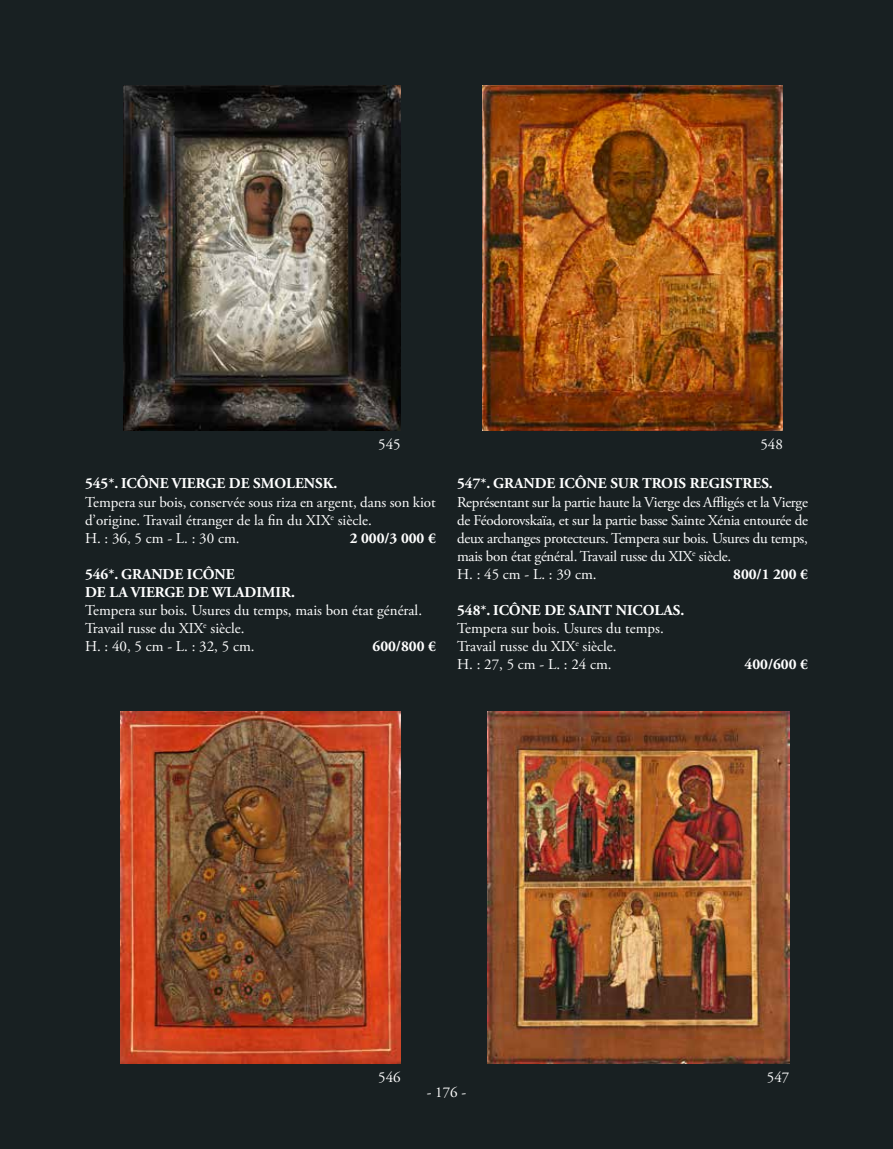
<style>
.page{position:relative;width:893px;height:1149px;background:#fff}
.page>*{position:absolute;margin:0;border:0;box-sizing:border-box;transform-origin:0 0}
.t1{font:15px/18px "Adobe Garamond Pro";color:#fff}
.t2{font:15px/18px "Adobe Garamond Pro";letter-spacing:-.02em;color:#fff}
.t3{font:700 15px "Adobe Garamond Pro";color:#fff}
</style>
<div class="page">
<div style="left:0;top:0;width:893px;height:1148px;background:#182022"></div>
<img style="left:482px;top:85px;width:301px;height:345px">
<img style="left:124px;top:85px;width:277px;height:345px">
<img style="left:120px;top:711px;width:281px;height:352px">
<img style="left:488px;top:711px;width:301px;height:352px">
<p class="t1" style="left:378px;top:435px;width:24px">545</p>
<p class="t1" style="left:760px;top:435px;width:24px">548</p>
<p class="t3" style="left:85px;top:475px;width:97px">545*. ICÔNE VIERGE</p>
<p class="t3" style="left:229px;top:475px;width:36px">DE SMOLENS</p>
<p class="t3" style="left:323px;top:475px;width:16px">K.</p>
<p class="t1" style="left:85px;top:493px;width:352px">Tempera sur bois, conservée sous riza en argent, dans son kiot d’origine. Travail étranger de la fin du XIX<sup>e</sup> siècle.<br>H. : 36, 5 cm - L. : 30 cm.</p>
<p class="t3" style="left:350px;top:529px;width:88px">2 000/3 000 €</p>
<p class="t3" style="left:85px;top:565px;width:44px">546*. GRANDE</p>
<p class="t3" style="left:187px;top:565px;width:39px">ICÔNE</p>
<p class="t3" style="left:85px;top:583px;width:56px">DELAVIERGE</p>
<p class="t3" style="left:188px;top:583px;width:49px">DE WLADIMIR</p>
<p class="t3" style="left:291px;top:583px;width:5px">.</p>
<p class="t1" style="left:85px;top:601px;width:339px">Tempera sur bois. Usures du temps, mais bon état général.<br>Travail russe du XIX<sup>e</sup> siècle.<br>H. : 40, 5 cm - L. : 32, 5 cm.</p>
<p class="t3" style="left:373px;top:637px;width:65px">600/800 €</p>
<p class="t3" style="left:457px;top:475px;width:44px">547*. GRANDE</p>
<p class="t3" style="left:559px;top:475px;width:62px">ICÔNE SUR</p>
<p class="t3" style="left:642px;top:475px;width:10px">TROIS</p>
<p class="t3" style="left:690px;top:475px;width:10px">REGISTRES</p>
<p class="t3" style="left:769px;top:475px;width:5px">.</p>
<p class="t2" style="left:457px;top:493px;width:352px">Représentant sur la partie haute la Vierge des Affligés et la Vierge de Féodorovskaïa, et sur la partie basse Sainte Xénia entourée de deux archanges protecteurs. Tempera sur bois. Usures du temps, mais bon état général. Travail russe du XIX<sup>e</sup> siècle.<br>H. : 45 cm - L. : 39 cm.</p>
<p class="t3" style="left:733px;top:565px;width:76px">800/1 200 €</p>
<p class="t3" style="left:457px;top:601px;width:122px">548*. ICÔNE DE SAINT</p>
<p class="t3" style="left:616px;top:601px;width:38px">NICOLAS</p>
<p class="t3" style="left:680px;top:601px;width:5px">.</p>
<p class="t1" style="left:457px;top:619px;width:208px">Tempera sur bois. Usures du temps.<br>Travail russe du XIX<sup>e</sup> siècle.<br>H. : 27, 5 cm - L. : 24 cm.</p>
<p class="t3" style="left:745px;top:655px;width:65px">400/600 €</p>
<p class="t1" style="left:378px;top:1068px;width:24px">546</p>
<p class="t1" style="left:767px;top:1068px;width:24px">547</p>
<p class="t1" style="left:427px;top:1083px;width:41px">- 176 -</p>
</div>
